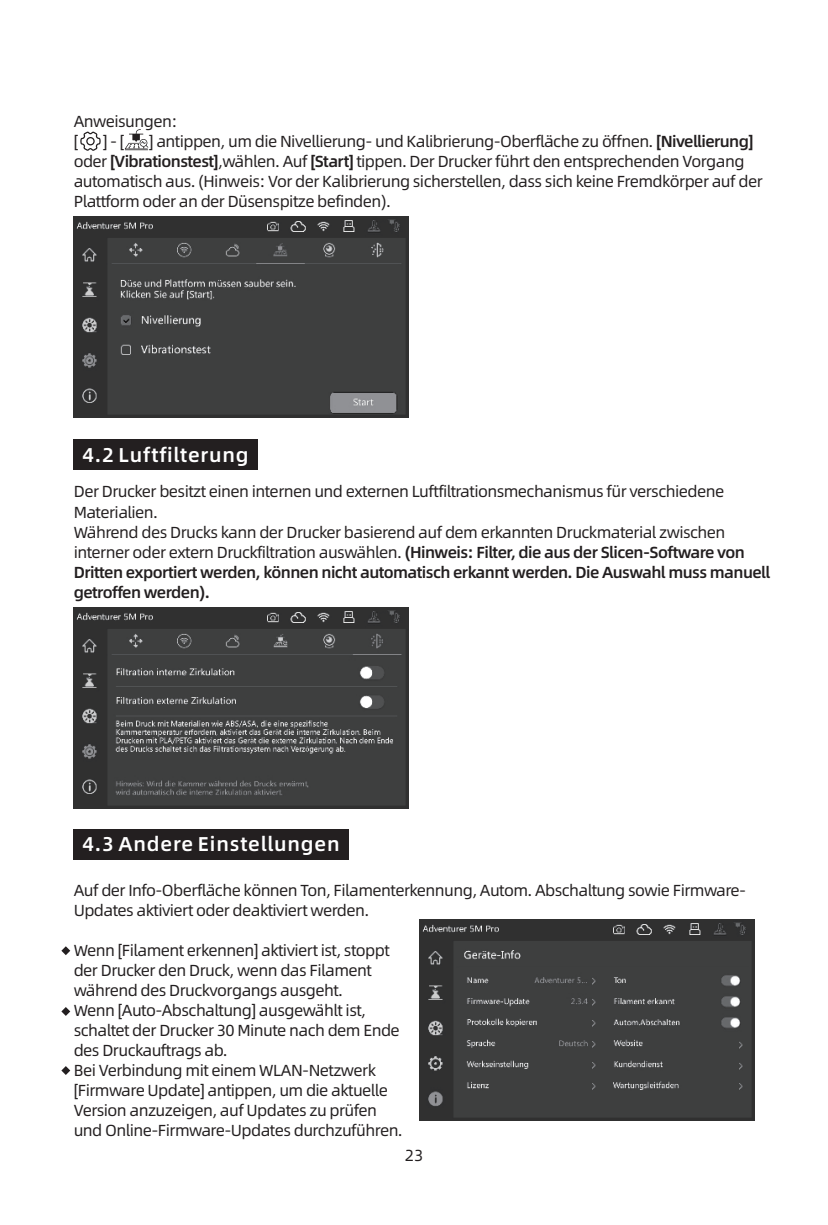
<style>
.page{position:relative;width:828px;height:1225px;background:#fff}
.page>*{position:absolute;margin:0;border:0;box-sizing:border-box;transform-origin:0 0}
.t1{font:20px "Alibaba Pu Hui Ti M";letter-spacing:.04em;color:#fff}
.t2{font:16px/20px "Alibaba Pu Hui Ti R";letter-spacing:-.035em;color:#231f20}
.t3{font:16px/20px "Alibaba Pu Hui Ti M";letter-spacing:-.035em;color:#231f20}
.s1{font-family:"Alibaba Pu Hui Ti M"}
</style>
<div class="page">
<div style="left:74px;top:439px;width:184px;height:31px;background:#231f20"></div>
<div style="left:74px;top:829px;width:275px;height:31px;background:#231f20"></div>
<svg style="left:61px;top:946px;width:9px;height:9px"></svg>
<svg style="left:61px;top:1007px;width:9px;height:9px"></svg>
<svg style="left:61px;top:1066px;width:9px;height:9px"></svg>
<svg style="left:80px;top:132px;width:21px;height:19px"></svg>
<svg style="left:125px;top:129px;width:23px;height:21px"></svg>
<img style="left:420px;top:920px;width:334px;height:200px">
<img style="left:74px;top:216px;width:334px;height:201px">
<img style="left:74px;top:608px;width:334px;height:200px">
<p class="t2" style="left:74px;top:111px;width:105px">Anweisungen: [</p>
<p class="t2" style="left:74px;top:131px;width:690px;text-indent:75px">] antippen, um die Nivellierung- und Kalibrierung-Oberfläche zu öffnen. <span class="s1">[Nivellierung] </span>oder <span class="s1">[Vibrationstest]</span>,wählen. Auf <span class="s1">[Start]</span> tippen. Der Drucker führt den entsprechenden Vorgang automatisch aus. (Hinweis: Vor der Kalibrierung sicherstellen, dass sich keine Fremdkörper auf der Plattform oder an der Düsenspitze befinden).</p>
<p class="t2" style="left:103px;top:131px;width:23px">] - [</p>
<p class="t1" style="left:82px;top:444px;width:168px">4.2 Luftfilterung</p>
<p class="t2" style="left:74px;top:482px;width:652px">Der Drucker besitzt einen internen und externen Luftfiltrationsmechanismus für verschiedene<br>Materialien.</p>
<p class="t2" style="left:74px;top:522px;width:672px">Während des Drucks kann der Drucker basierend auf dem erkannten Druckmaterial zwischen interner oder extern Druckfiltration auswählen. <span class="s1">(Hinweis: Filter, die aus der Slicen-Software von</span></p>
<p class="t3" style="left:74px;top:562px;width:698px">Dritten exportiert werden, können nicht automatisch erkannt werden. Die Auswahl muss manuell getroffen werden).</p>
<p class="t1" style="left:82px;top:833px;width:259px">4.3 Andere Einstellungen</p>
<p class="t2" style="left:74px;top:880px;width:674px">Auf der Info-Oberfläche können Ton, Filamenterkennung, Autom. Abschaltung sowie Firmware-<br>Updates aktiviert oder deaktiviert werden.</p>
<p class="t2" style="left:74px;top:940px;width:330px">Wenn [Filament erkennen] aktiviert ist, stoppt der Drucker den Druck, wenn das Filament während des Druckvorgangs ausgeht.<br>Wenn [Auto-Abschaltung] ausgewählt ist, schaltet der Drucker 30 Minute nach dem Ende des Druckauftrags ab.<br>Bei Verbindung mit einem WLAN-Netzwerk [Firmware Update] antippen, um die aktuelle Version anzuzeigen, auf Updates zu prüfen und Online-Firmware-Updates durchzuführen.</p>
<p class="t2" style="left:405px;top:1146px;width:20px">23</p>
</div>
